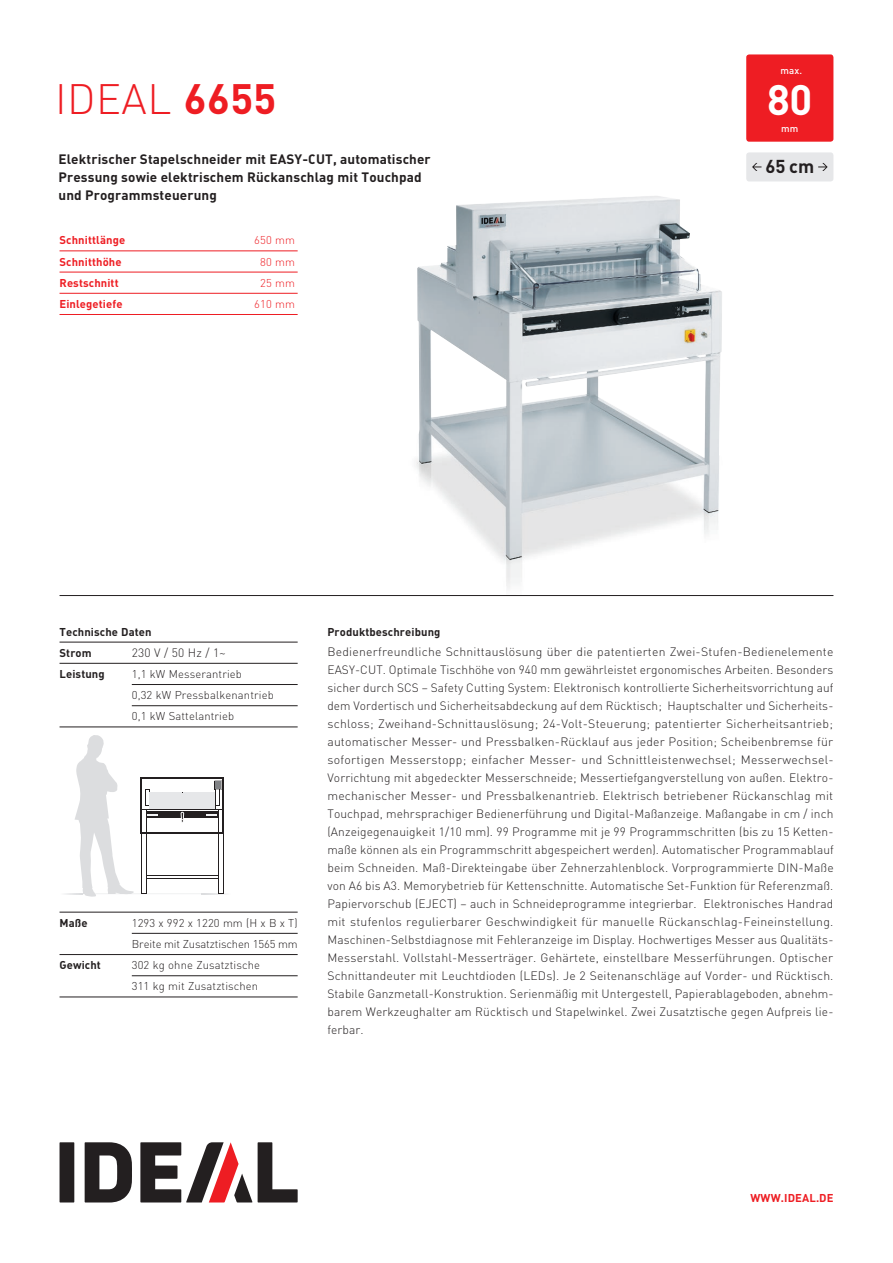
<style>
.page{position:relative;width:893px;height:1263px;background:#fff}
.page>*{position:absolute;margin:0;border:0;box-sizing:border-box;transform-origin:0 0}
.t1{font:300 42px "DIN";letter-spacing:.01em;color:#ee1d23}
.t2{font:700 42px "DIN";color:#fff}
.t3{font:700 18.45px "DIN";color:#231f20}
.t4{font:700 13.5px/18px "DIN";letter-spacing:.01em;color:#231f20}
.t5{font:300 12px/18px "DIN";letter-spacing:.01em;color:#231f20;text-align:justify}
.t6{font:300 11.25px/21.1px "DIN";letter-spacing:.01em;color:#231f20}
.t7{font:700 11.25px "DIN";letter-spacing:.01em;color:#ee1d23}
.t8{font:700 11.25px/21.1px "DIN";letter-spacing:.01em;color:#231f20}
.t9{font:300 11.25px/21.1px "DIN";letter-spacing:-.01em;color:#231f20}
.t10{font:300 11.25px "DIN";letter-spacing:.01em;color:#ee1d23}
.t11{font:500 9.75px "DIN";color:#fff}
.s1{font-weight:700}
</style>
<div class="page">
<img style="left:416px;top:196px;width:306px;height:392px">
<hr style="left:60px;top:595px;width:773px;height:1px;background:#231f20">
<svg style="left:65px;top:735px;width:160px;height:162px"></svg>
<div style="left:60px;top:1142px;width:14px;height:60px;background:#231f20"></div>
<svg style="left:258px;top:1142px;width:40px;height:60px"></svg>
<svg style="left:85px;top:1142px;width:47px;height:60px"></svg>
<svg style="left:140px;top:1142px;width:112px;height:60px"></svg>
<div style="left:746px;top:152px;width:87px;height:29px;background:#e6e7e9;border-radius:3px"></div>
<svg style="left:752px;top:163px;width:9px;height:8px"></svg>
<svg style="left:818px;top:163px;width:10px;height:8px"></svg>
<div style="left:746px;top:54px;width:87px;height:88px;background:#ee1d23;border-radius:3px"></div>
<hr style="left:60px;top:912px;width:238px;height:1px;background:#231f20">
<hr style="left:132px;top:933px;width:166px;height:1px;background:#231f20">
<hr style="left:60px;top:954px;width:238px;height:1px;background:#231f20">
<hr style="left:132px;top:975px;width:166px;height:1px;background:#231f20">
<hr style="left:60px;top:997px;width:238px;height:1px;background:#231f20">
<hr style="left:60px;top:251px;width:238px;height:1px;background:#ee1d23">
<hr style="left:60px;top:272px;width:238px;height:1px;background:#ee1d23">
<hr style="left:60px;top:293px;width:238px;height:1px;background:#ee1d23">
<hr style="left:60px;top:314px;width:238px;height:1px;background:#ee1d23">
<hr style="left:60px;top:642px;width:238px;height:1px;background:#231f20">
<hr style="left:60px;top:663px;width:238px;height:1px;background:#231f20">
<hr style="left:132px;top:684px;width:166px;height:1px;background:#231f20">
<hr style="left:132px;top:705px;width:166px;height:1px;background:#231f20">
<hr style="left:60px;top:727px;width:238px;height:1px;background:#231f20">
<h1 class="t1" style="left:55px;top:73px;width:223px">IDEAL <span class="s1">6655</span></h1>
<p class="t4" style="left:58px;top:150px;width:374px">Elektrischer Stapelschneider mit EASY-CUT, automatischer<br>Pressung sowie elektrischem Rückanschlag mit Touchpad und Programmsteuerung</p>
<p class="t7" style="left:60px;top:233px;width:67px">Schnittlänge</p>
<p class="t10" style="left:254px;top:233px;width:42px">650 mm</p>
<p class="t7" style="left:60px;top:254px;width:64px">Schnitthöhe</p>
<p class="t10" style="left:260px;top:255px;width:36px">80 mm</p>
<p class="t7" style="left:60px;top:275px;width:61px">Restschnitt</p>
<p class="t10" style="left:260px;top:276px;width:36px">25 mm</p>
<p class="t7" style="left:60px;top:296px;width:65px">Einlegetiefe</p>
<p class="t10" style="left:254px;top:297px;width:42px">610 mm</p>
<p class="t11" style="left:780px;top:65px;width:23px">max.</p>
<h1 class="t2" style="left:767px;top:72px;width:47px">80</h1>
<p class="t11" style="left:781px;top:122px;width:19px">mm</p>
<h2 class="t3" style="left:765px;top:154px;width:51px">65 cm</h2>
<p class="t8" style="left:60px;top:620px;width:94px">Technische Daten<br>Strom</p>
<p class="t5" style="left:132px;top:643px;width:95px">230 V / 50 Hz / 1~</p>
<p class="t8" style="left:60px;top:663px;width:47px">Leistung</p>
<p class="t6" style="left:132px;top:663px;width:143px">1,1 kW Messerantrieb<br>0,32 kW Pressbalkenantrieb<br>0,1 kW Sattelantrieb</p>
<p class="t8" style="left:60px;top:912px;width:30px">Maße</p>
<p class="t9" style="left:132px;top:912px;width:167px">1293 x 992 x 1220 mm (H x B x T)<br>Breite mit Zusatztischen 1565 mm</p>
<p class="t8" style="left:60px;top:954px;width:43px">Gewicht</p>
<p class="t6" style="left:132px;top:954px;width:130px">302 kg ohne Zusatztische<br>311 kg mit Zusatztischen</p>
<p class="t8" style="left:327px;top:620px;width:115px">Produktbeschreibung</p>
<p class="t5" style="left:327px;top:643px;width:508px">Bedienerfreundliche Schnittauslösung über die patentierten Zwei-Stufen-Bedienelemente EASY-CUT. Optimale Tischhöhe von 940 mm gewährleistet ergonomisches Arbeiten. Besonders sicher durch SCS – Safety Cutting System: Elektronisch kontrollierte Sicherheitsvorrichtung auf dem Vordertisch und Sicherheitsabdeckung auf dem Rücktisch; Hauptschalter und Sicherheits&shy;schloss; Zweihand-Schnittauslösung; 24-Volt-Steuerung; patentierter Sicherheitsantrieb; automatischer Messer- und Pressbalken-Rücklauf aus jeder Position; Scheibenbremse für sofortigen Messerstopp; einfacher Messer- und Schnittleistenwechsel; Messerwechsel-Vorrichtung mit abgedeckter Messerschneide; Messertiefgangverstellung von außen. Elektro&shy;mechanischer Messer- und Pressbalkenantrieb. Elektrisch betriebener Rückanschlag mit Touchpad, mehrsprachiger Bedienerführung und Digital-Maßanzeige. Maßangabe in cm / inch (Anzeigegenauigkeit 1/10 mm). 99 Programme mit je 99 Programmschritten (bis zu 15 Ketten&shy;maße können als ein Programmschritt abgespeichert werden). Automatischer Programmablauf beim Schneiden. Maß-Direkteingabe über Zehnerzahlenblock. Vorprogrammierte DIN-Maße von A6 bis A3. Memorybetrieb für Kettenschnitte. Automatische Set-Funktion für Referenzmaß.<br>Papiervorschub (EJECT) – auch in Schneideprogramme integrierbar. Elektronisches Handrad mit stufenlos regulierbarer Geschwindigkeit für manuelle Rückanschlag-Feineinstellung.<br>Maschinen-Selbstdiagnose mit Fehleranzeige im Display. Hochwertiges Messer aus Qualitäts-Messerstahl. Vollstahl-Messerträger. Gehärtete, einstellbare Messerführungen. Optischer Schnittandeuter mit Leuchtdioden (LEDs). Je 2 Seitenanschläge auf Vorder- und Rücktisch.<br>Stabile Ganzmetall-Konstruktion. Serienmäßig mit Untergestell, Papierablageboden, abnehm&shy;barem Werkzeughalter am Rücktisch und Stapelwinkel. Zwei Zusatztische gegen Aufpreis lie&shy;ferbar.</p>
<p class="t7" style="left:750px;top:1191px;width:85px">WWW.IDEAL.DE</p>
</div>
